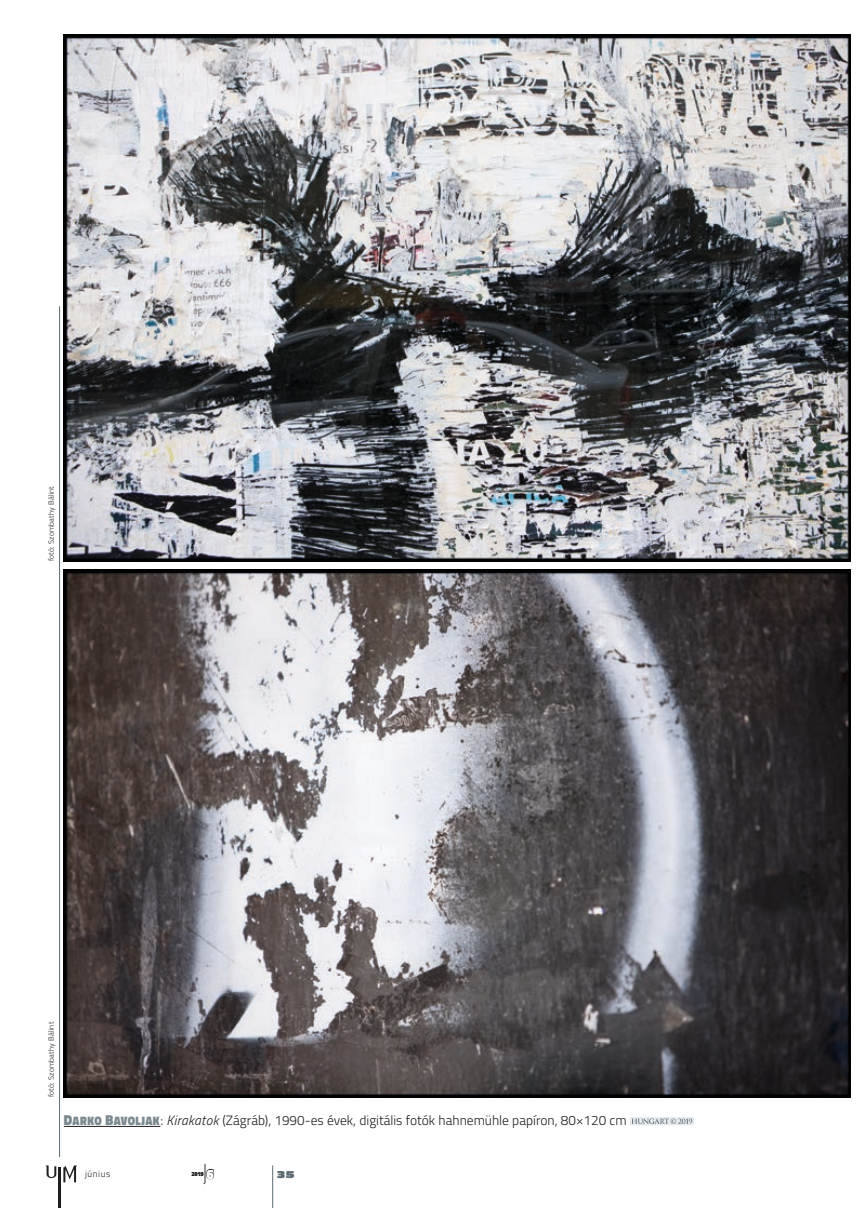
<style>
.page{position:relative;width:868px;height:1208px;background:#fff}
.page>*{position:absolute;margin:0;border:0;box-sizing:border-box;transform-origin:0 0}
.t1{font:300 13.5px "Titillium";color:#1d1d1b}
.t2{font:900 13.5px "Titillium";color:#fff}
.t3{font:900 10.5px "Titillium";color:#5c6b73;scale:1.5 1}
.t4{font:300 9px "Titillium";letter-spacing:.065em;color:#1d1d1b}
.t5{font:300 7.5px "Titillium";letter-spacing:.025em;color:#1d1d1b}
.t6{font:900 6px "Titillium";color:#1d1d1b}
.s1{font-family:"Titillium Black SC850";font-weight:400;font-size:14.55px;color:#7c8a92}
.s2{font-family:"Titillium Black SC850";font-weight:400;font-size:12.45px;color:#7c8a92}
.s3{font-style:italic}
</style>
<div class="page">
<hr style="left:59px;top:306px;width:1px;height:851px;background:#5c6b73">
<svg style="left:46px;top:1165px;width:10px;height:13px"></svg>
<hr style="left:59px;top:1167px;width:2px;height:41px;background:#1d1d1b">
<svg style="left:63px;top:1165px;width:14px;height:17px"></svg>
<hr style="left:272px;top:1165px;width:1px;height:43px;background:#5c6b73">
<svg style="left:203px;top:1163px;width:11px;height:22px"></svg>
<hr style="left:64px;top:1126px;width:96px;height:1px;background:#1d1d1b">
<svg style="left:630px;top:1117px;width:63px;height:8px"></svg>
<img style="left:64px;top:34px;width:786px;height:527px">
<img style="left:64px;top:570px;width:786px;height:527px">
<p class="t5" style="left:46px;top:561px;width:77px;rotate:-90deg">fotó: Szombathy Bálint</p>
<p class="t5" style="left:46px;top:1097px;width:77px;rotate:-90deg">fotó: Szombathy Bálint</p>
<p class="t1" style="left:64px;top:1110px;width:564px"><span class="s1">D</span><span class="s2">ARKO</span> <span class="s1">B</span><span class="s2">AVOLJAK</span>: <span class="s3">Kirakatok</span> (Zágráb), 1990-es évek, digitális fotók hahnemühle papíron, 80×120 cm</p>
<p class="t4" style="left:85px;top:1167px;width:27px">június</p>
<p class="t6" style="left:192px;top:1169px;width:14px">2019</p>
<p class="t2" style="left:206px;top:1164px;width:9px">6</p>
<p class="t3" style="left:277px;top:1166px;width:13px">35</p>
</div>
